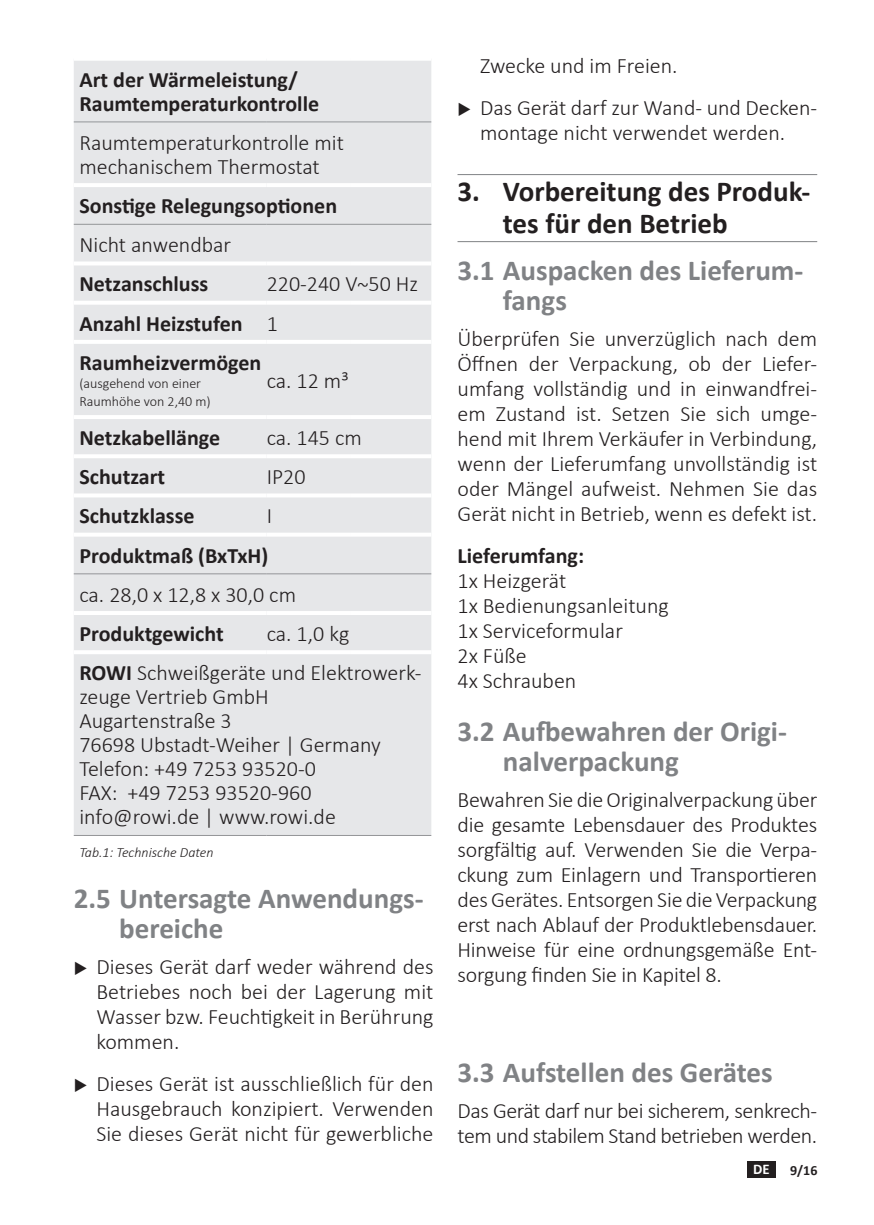
<style>
.page{position:relative;width:874px;height:1225px;background:#fff}
.page>*{position:absolute;margin:0;border:0;box-sizing:border-box;transform-origin:0 0}
.t1{font:700 29px/30px "Calibri";color:#808285}
.t2{font:700 29px/32px "Calibri";color:#231f20}
.t3{font:300 22px/25px "Calibri";color:#231f20}
.t4{font:700 22px/39.2px "Calibri";color:#231f20}
.t5{font:300 22px/25px "Calibri";letter-spacing:-.02em;color:#231f20}
.t6{font:700 14.8px "Calibri";color:#fff}
.t7{font:300 14px/18px "Calibri";color:#231f20}
.t8{font:italic 300 14px "Calibri";color:#231f20}
.t9{font:700 14px "Calibri";color:#231f20}
.s1{font-weight:300}
.s2{font-weight:700}
</style>
<div class="page">
<div style="left:746px;top:1161px;width:29px;height:16px;background:#231f20"></div>
<div style="left:74px;top:61px;width:357px;height:774px;background:#e6e7e9"></div>
<hr style="left:74px;top:224px;width:192px;height:1px;background:#939598">
<hr style="left:266px;top:224px;width:84px;height:1px;background:#939598">
<hr style="left:350px;top:224px;width:81px;height:1px;background:#939598">
<hr style="left:74px;top:573px;width:192px;height:1px;background:#939598">
<hr style="left:266px;top:573px;width:84px;height:1px;background:#939598">
<hr style="left:350px;top:573px;width:81px;height:1px;background:#939598">
<hr style="left:74px;top:122px;width:192px;height:1px;background:#939598">
<hr style="left:266px;top:122px;width:84px;height:1px;background:#939598">
<hr style="left:350px;top:122px;width:81px;height:1px;background:#939598">
<hr style="left:74px;top:183px;width:192px;height:4px;background:#fff">
<hr style="left:266px;top:183px;width:84px;height:4px;background:#fff">
<hr style="left:350px;top:183px;width:81px;height:4px;background:#fff">
<svg style="left:74px;top:261px;width:192px;height:4px"></svg>
<svg style="left:266px;top:261px;width:84px;height:4px"></svg>
<svg style="left:350px;top:261px;width:81px;height:4px"></svg>
<hr style="left:74px;top:301px;width:192px;height:4px;background:#fff">
<hr style="left:266px;top:301px;width:84px;height:4px;background:#fff">
<hr style="left:350px;top:301px;width:81px;height:4px;background:#fff">
<hr style="left:74px;top:340px;width:192px;height:4px;background:#fff">
<hr style="left:266px;top:340px;width:84px;height:4px;background:#fff">
<hr style="left:350px;top:340px;width:81px;height:4px;background:#fff">
<hr style="left:74px;top:415px;width:192px;height:4px;background:#fff">
<hr style="left:266px;top:415px;width:84px;height:4px;background:#fff">
<hr style="left:350px;top:415px;width:81px;height:4px;background:#fff">
<hr style="left:74px;top:454px;width:192px;height:4px;background:#fff">
<hr style="left:266px;top:454px;width:84px;height:4px;background:#fff">
<hr style="left:350px;top:454px;width:81px;height:4px;background:#fff">
<hr style="left:74px;top:493px;width:192px;height:4px;background:#fff">
<hr style="left:266px;top:493px;width:84px;height:4px;background:#fff">
<hr style="left:350px;top:493px;width:81px;height:4px;background:#fff">
<svg style="left:74px;top:532px;width:192px;height:4px"></svg>
<svg style="left:266px;top:532px;width:84px;height:4px"></svg>
<svg style="left:350px;top:532px;width:81px;height:4px"></svg>
<hr style="left:74px;top:650px;width:192px;height:4px;background:#fff">
<hr style="left:266px;top:650px;width:84px;height:4px;background:#fff">
<hr style="left:350px;top:650px;width:81px;height:4px;background:#fff">
<hr style="left:74px;top:611px;width:192px;height:4px;background:#fff">
<hr style="left:266px;top:611px;width:84px;height:4px;background:#fff">
<hr style="left:350px;top:611px;width:81px;height:4px;background:#fff">
<hr style="left:74px;top:835px;width:192px;height:1px;background:#939598">
<hr style="left:266px;top:835px;width:84px;height:1px;background:#939598">
<hr style="left:350px;top:835px;width:81px;height:1px;background:#939598">
<hr style="left:457px;top:174px;width:359px;height:1px;background:#808285">
<hr style="left:457px;top:241px;width:359px;height:1px;background:#808285">
<p class="t4" style="left:79px;top:67px;width:241px;line-height:24px">Art der Wärmeleistung/<br>Raumtemperaturkontrolle</p>
<p class="t3" style="left:79px;top:130px;width:266px;line-height:24px">Raumtemperaturkontrolle mit mechanischem Thermostat</p>
<p class="t4" style="left:79px;top:186px;width:259px">Sonstige Relegungsoptionen</p>
<p class="t3" style="left:79px;top:232px;width:153px">Nicht anwendbar</p>
<p class="t4" style="left:79px;top:264px;width:130px">Netzanschluss</p>
<p class="t4" style="left:79px;top:264px;width:340px;text-indent:187px"><span class="s1">220-240 V~50 Hz<br></span>Anzahl Heizstufen <span class="s1">1<br></span>Raumheizvermögen</p>
<p class="t7" style="left:79px;top:374px;width:133px">(ausgehend von einer<br>Raumhöhe von 2,40 m)</p>
<p class="t3" style="left:266px;top:368px;width:83px">ca. 12 m³</p>
<p class="t4" style="left:79px;top:418px;width:142px">Netzkabellänge</p>
<p class="t3" style="left:266px;top:425px;width:97px">ca. 145 cm</p>
<p class="t4" style="left:79px;top:457px;width:87px">Schutzart</p>
<p class="t3" style="left:266px;top:464px;width:40px">IP20</p>
<p class="t4" style="left:79px;top:496px;width:117px">Schutzklasse</p>
<p class="t3" style="left:266px;top:503px;width:7px">I</p>
<p class="t4" style="left:79px;top:535px;width:190px">Produktmaß (BxTxH)</p>
<p class="t3" style="left:79px;top:581px;width:218px">ca. 28,0 x 12,8 x 30,0 cm</p>
<p class="t4" style="left:79px;top:613px;width:146px">Produktgewicht</p>
<p class="t3" style="left:79px;top:614px;width:343px;line-height:39.2px;text-indent:187px">ca. 1,0 kg<br><span class="s2">ROWI</span> Schweißgeräte und Elektrowerk-</p>
<p class="t3" style="left:79px;top:684px;width:302px;line-height:24px">zeuge Vertrieb GmbH<br>Augartenstraße 3<br>76698 Ubstadt-Weiher | Germany<br>Telefon: +49 7253 93520-0<br>FAX: +49 7253 93520-960 info@rowi.de | www.rowi.de</p>
<p class="t8" style="left:79px;top:844px;width:136px">Tab.1: Technische Daten</p>
<h1 class="t1" style="left:119px;top:882px;width:306px;text-indent:-45px">2.5 Untersagte Anwendungs&shy;bereiche</h1>
<p class="t3" style="left:96px;top:954px;width:338px;text-align:justify">Dieses Gerät darf weder während des Betriebes noch bei der Lagerung mit Wasser bzw. Feuchtigkeit in Berührung kommen.</p>
<p class="t3" style="left:96px;top:1071px;width:338px;text-align:justify">Dieses Gerät ist ausschließlich für den Hausgebrauch konzipiert. Verwenden Sie dieses Gerät nicht für gewerbliche</p>
<p class="t3" style="left:480px;top:45px;width:338px;line-height:42px">Zwecke und im Freien.<br>Das Gerät darf zur Wand- und Decken-</p>
<p class="t3" style="left:480px;top:120px;width:306px">montage nicht verwendet werden.</p>
<h1 class="t2" style="left:502px;top:175px;width:309px;text-indent:-45px">3. Vorbereitung des Produk&shy;tes für den Betrieb</h1>
<h1 class="t1" style="left:502px;top:255px;width:302px;text-indent:-45px">3.1 Auspacken des Lieferum&shy;fangs</h1>
<p class="t3" style="left:457px;top:326px;width:361px;text-align:justify">Überprüfen Sie unverzüglich nach dem Öffnen der Verpackung, ob der Liefer&shy;umfang vollständig und in einwandfrei&shy;em Zustand ist. Setzen Sie sich umge&shy;hend mit Ihrem Verkäufer in Verbindung, wenn der Lieferumfang unvollständig ist oder Mängel aufweist. Nehmen Sie das Gerät nicht in Betrieb, wenn es defekt ist.</p>
<p class="t4" style="left:457px;top:536px;width:128px">Lieferumfang:</p>
<p class="t3" style="left:457px;top:568px;width:213px">1x Heizgerät<br>1x Bedienungsanleitung<br>1x Serviceformular<br>2x Füße<br>4x Schrauben</p>
<h1 class="t1" style="left:502px;top:716px;width:285px;text-indent:-45px">3.2 Aufbewahren der Origi&shy;nalverpackung</h1>
<p class="t3" style="left:457px;top:787px;width:361px;text-align:justify">Bewahren Sie dieOriginalverpackung über die gesamte Lebensdauer des Produktes sorgfältig auf. Verwenden Sie die Verpa&shy;ckung zum Einlagern und Transportieren des Gerätes. Entsorgen Sie die Verpackung erst nach Ablauf der Produktlebensdauer.<br>Hinweise für eine ordnungsgemäße Ent&shy;sorgung finden Sie in Kapitel 8.</p>
<h1 class="t1" style="left:457px;top:1057px;width:316px">3.3 Aufstellen des Gerätes</h1>
<p class="t5" style="left:457px;top:1098px;width:361px">Das Gerät darf nur bei sicherem, senkrech&shy;tem und stabilem Stand betrieben werden.</p>
<p class="t6" style="left:752px;top:1158px;width:18px">DE</p>
<p class="t9" style="left:789px;top:1160px;width:29px">9/16</p>
</div>
